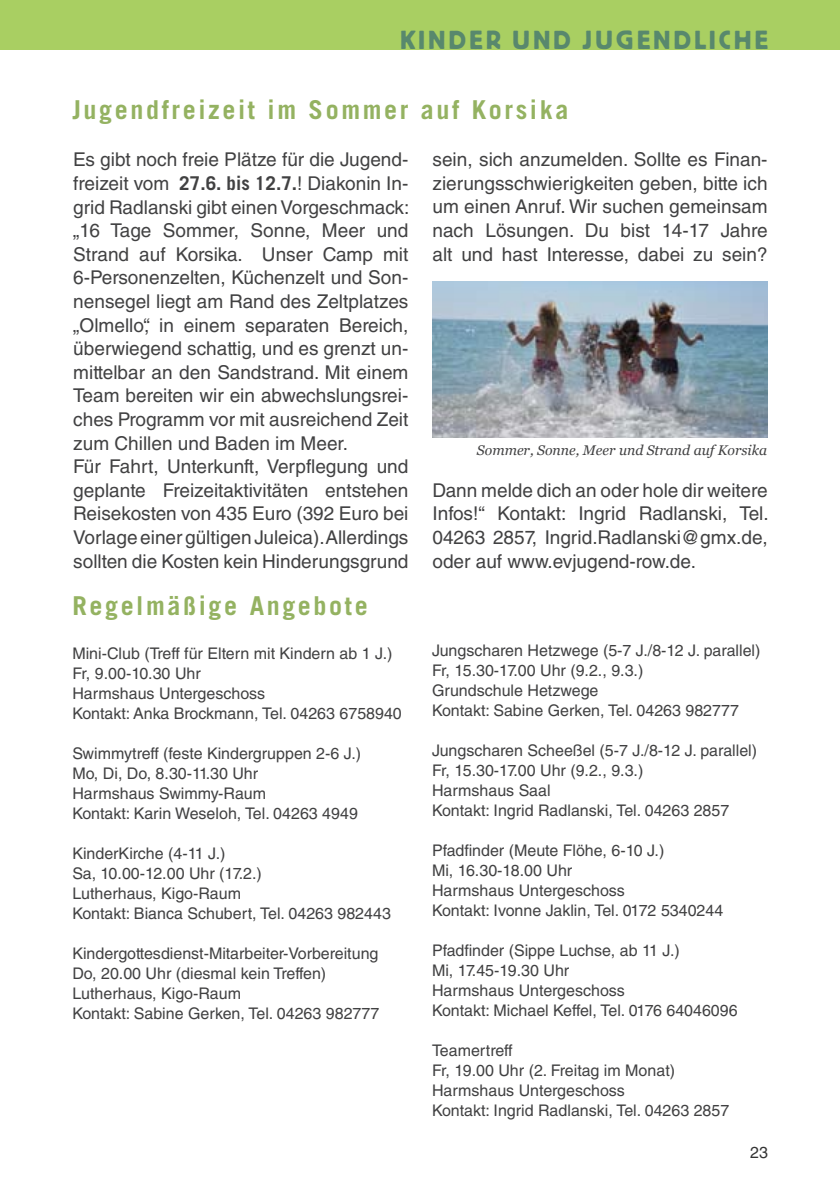
<style>
.page{position:relative;width:840px;height:1191px;background:#fff}
.page>*{position:absolute;margin:0;border:0;box-sizing:border-box;transform-origin:0 0}
.t1{font:700 26px "Trade Gothic LT Pro";letter-spacing:.1em;color:#94b261}
.t2{font:26px "Block Pro";letter-spacing:.13em;color:#58886d}
.t3{font:19px/23.6px "Helvetica LT Std";color:#414142;text-align:justify}
.t4{font:16px/20px "Helvetica LT Std";color:#414142}
.t5{font:16px "Helvetica LT Std";color:#000}
.t6{font:italic 14px "Georgia";color:#414142}
.s1{font-family:"Trade Gothic LT Pro";font-weight:700}
</style>
<div class="page">
<div style="left:0;top:0;width:839px;height:49px;background:#a9cf62"></div>
<img style="left:432px;top:281px;width:334px;height:156px">
<h1 class="t2" style="left:400px;top:23px;width:368px">KINDER UND JUGENDLICHE</h1>
<h1 class="t1" style="left:72px;top:94px;width:497px">Jugendfreizeit im Sommer auf Korsika</h1>
<p class="t3" style="left:73px;top:148px;width:337px;text-align:left">Es gibt noch freie Plätze für die Jugend&shy;freizeit vom <span class="s1">27.6. bis 12.7.</span>! Diakonin In&shy;grid Radlanski gibt einen Vorgeschmack: „16 Tage Sommer, Sonne, Meer und Strand auf Korsika. Unser Camp mit 6-Personenzelten, Küchenzelt und Son&shy;nensegel liegt am Rand des Zeltplatzes „Olmello“, in einem separaten Bereich, überwiegend schattig, und es grenzt un&shy;mittelbar an den Sandstrand. Mit einem Team bereiten wir ein abwechslungsrei&shy;ches Programm vor mit ausreichend Zeit zum Chillen und Baden im Meer.<br>Für Fahrt, Unterkunft, Verpflegung und geplante Freizeitaktivitäten entstehen Reisekosten von 435 Euro (392 Euro bei Vorlage einer gültigen Juleica). Allerdings sollten die Kosten kein Hinderungsgrund</p>
<p class="t3" style="left:432px;top:148px;width:336px">sein, sich anzumelden. Sollte es Finan&shy;zierungsschwierigkeiten geben, bitte ich um einen Anruf. Wir suchen gemeinsam nach Lösungen. Du bist 14-17 Jahre alt und hast Interesse, dabei zu sein?</p>
<p class="t6" style="left:476px;top:441px;width:291px">Sommer, Sonne, Meer und Strand auf Korsika</p>
<p class="t3" style="left:432px;top:478px;width:337px">Dann melde dich an oder hole dir weitere Infos!“ Kontakt: Ingrid Radlanski, Tel.<br>04263 2857, Ingrid.Radlanski@gmx.de, oder auf www.evjugend-row.de.</p>
<h1 class="t1" style="left:72px;top:589px;width:296px">Regelmäßige Angebote</h1>
<p class="t4" style="left:72px;top:643px;width:331px">Mini-Club (Treff für Eltern mit Kindern ab 1 J.)<br>Fr, 9.00-10.30 Uhr<br>Harmshaus Untergeschoss<br>Kontakt: Anka Brockmann, Tel. 04263 6758940</p>
<p class="t4" style="left:72px;top:743px;width:290px">Swimmytreff (feste Kindergruppen 2-6 J.)<br>Mo, Di, Do, 8.30-11.30 Uhr<br>Harmshaus Swimmy-Raum<br>Kontakt: Karin Weseloh, Tel. 04263 4949</p>
<p class="t4" style="left:72px;top:843px;width:320px">KinderKirche (4-11 J.)<br>Sa, 10.00-12.00 Uhr (17.2.)<br>Lutherhaus, Kigo-Raum<br>Kontakt: Bianca Schubert, Tel. 04263 982443</p>
<p class="t4" style="left:72px;top:943px;width:308px">Kindergottesdienst-Mitarbeiter-Vorbereitung Do, 20.00 Uhr (diesmal kein Treffen)<br>Lutherhaus, Kigo-Raum<br>Kontakt: Sabine Gerken, Tel. 04263 982777</p>
<p class="t4" style="left:432px;top:640px;width:330px">Jungscharen Hetzwege (5-7 J./8-12 J. parallel)<br>Fr, 15.30-17.00 Uhr (9.2., 9.3.)<br>Grundschule Hetzwege<br>Kontakt: Sabine Gerken, Tel. 04263 982777</p>
<p class="t4" style="left:432px;top:740px;width:326px">Jungscharen Scheeßel (5-7 J./8-12 J. parallel)<br>Fr, 15.30-17.00 Uhr (9.2., 9.3.)<br>Harmshaus Saal<br>Kontakt: Ingrid Radlanski, Tel. 04263 2857</p>
<p class="t4" style="left:432px;top:840px;width:293px">Pfadfinder (Meute Flöhe, 6-10 J.)<br>Mi, 16.30-18.00 Uhr<br>Harmshaus Untergeschoss<br>Kontakt: Ivonne Jaklin, Tel. 0172 5340244</p>
<p class="t4" style="left:432px;top:940px;width:307px">Pfadfinder (Sippe Luchse, ab 11 J.)<br>Mi, 17.45-19.30 Uhr<br>Harmshaus Untergeschoss<br>Kontakt: Michael Keffel, Tel. 0176 64046096</p>
<p class="t4" style="left:432px;top:1040px;width:299px">Teamertreff<br>Fr, 19.00 Uhr (2. Freitag im Monat)<br>Harmshaus Untergeschoss<br>Kontakt: Ingrid Radlanski, Tel. 04263 2857</p>
<p class="t5" style="left:749px;top:1143px;width:19px">23</p>
</div>
